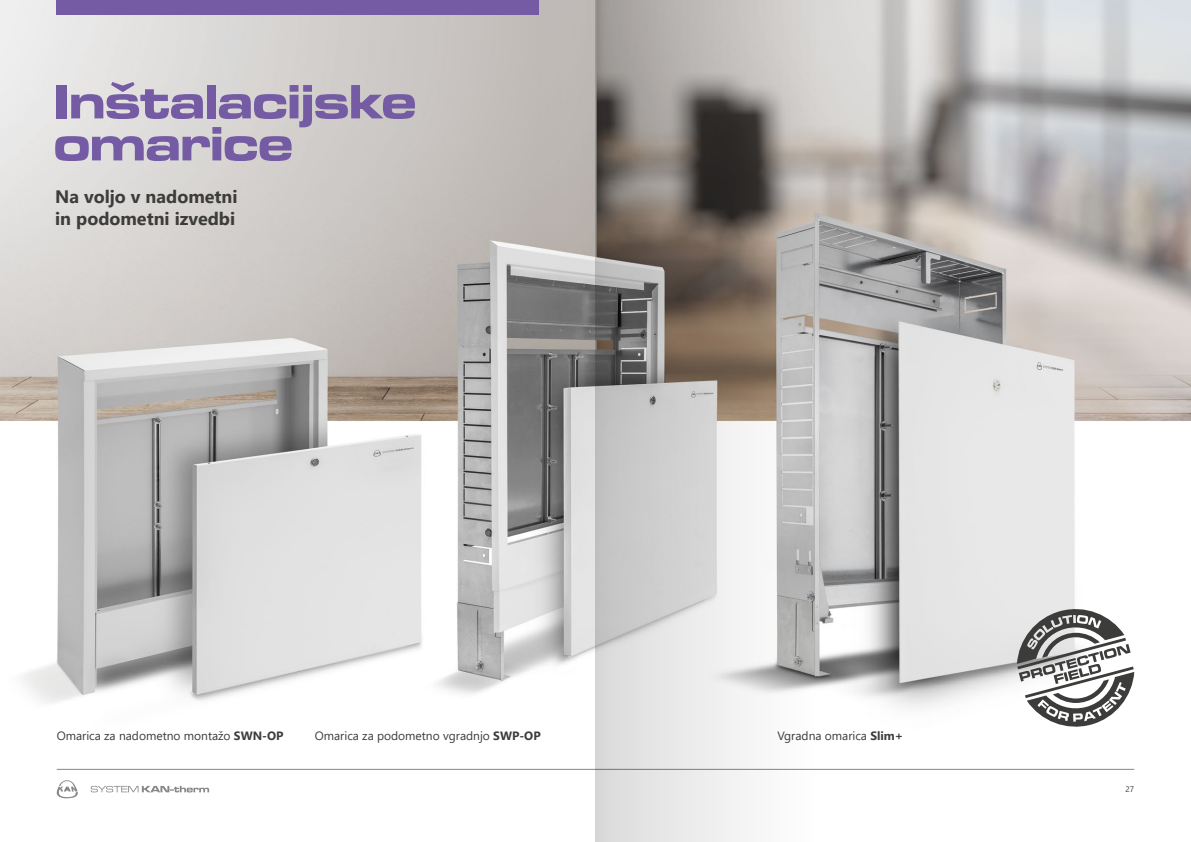
<style>
.page{position:relative;width:1191px;height:842px;background:#fff}
.page>*{position:absolute;margin:0;border:0;box-sizing:border-box;transform-origin:0 0}
.t1{font:50px/42px "Microgramma D Bol Ext";color:#745ba3}
.t2{font:700 18px/22px "Segoe UI";color:#3c3c3b}
.t3{font:12px "Segoe UI";color:#3c3c3b}
.t4{font:8px "Segoe UI";color:#3c3c3b}
.s1{font-weight:700}
</style>
<div class="page">
<svg style="left:57px;top:780px;width:21px;height:18px"></svg>
<svg style="left:91px;top:786px;width:118px;height:6px"></svg>
<img style="left:0;top:0;width:1191px;height:770px">
<hr style="left:57px;top:769px;width:1077px;height:1px;background:#878787">
<div style="left:57px;top:0;width:482px;height:14px;background:#745ba3"></div>
<svg style="left:1017px;top:604px;width:117px;height:127px"></svg>
<svg style="left:595px;top:0;width:221px;height:842px"></svg>
<h1 class="t1" style="left:54px;top:81px;width:364px">Inštalacijske omarice</h1>
<h2 class="t2" style="left:55px;top:184px;width:184px">Na voljo v nadometni in podometni izvedbi</h2>
<p class="t3" style="left:57px;top:724px;width:228px">Omarica za nadometno montažo <span class="s1">SWN-OP</span></p>
<p class="t3" style="left:315px;top:724px;width:227px">Omarica za podometno vgradnjo <span class="s1">SWP-OP</span></p>
<p class="t3" style="left:777px;top:724px;width:127px">Vgradna omarica <span class="s1">Slim+</span></p>
<p class="t4" style="left:1125px;top:781px;width:10px">27</p>
</div>
